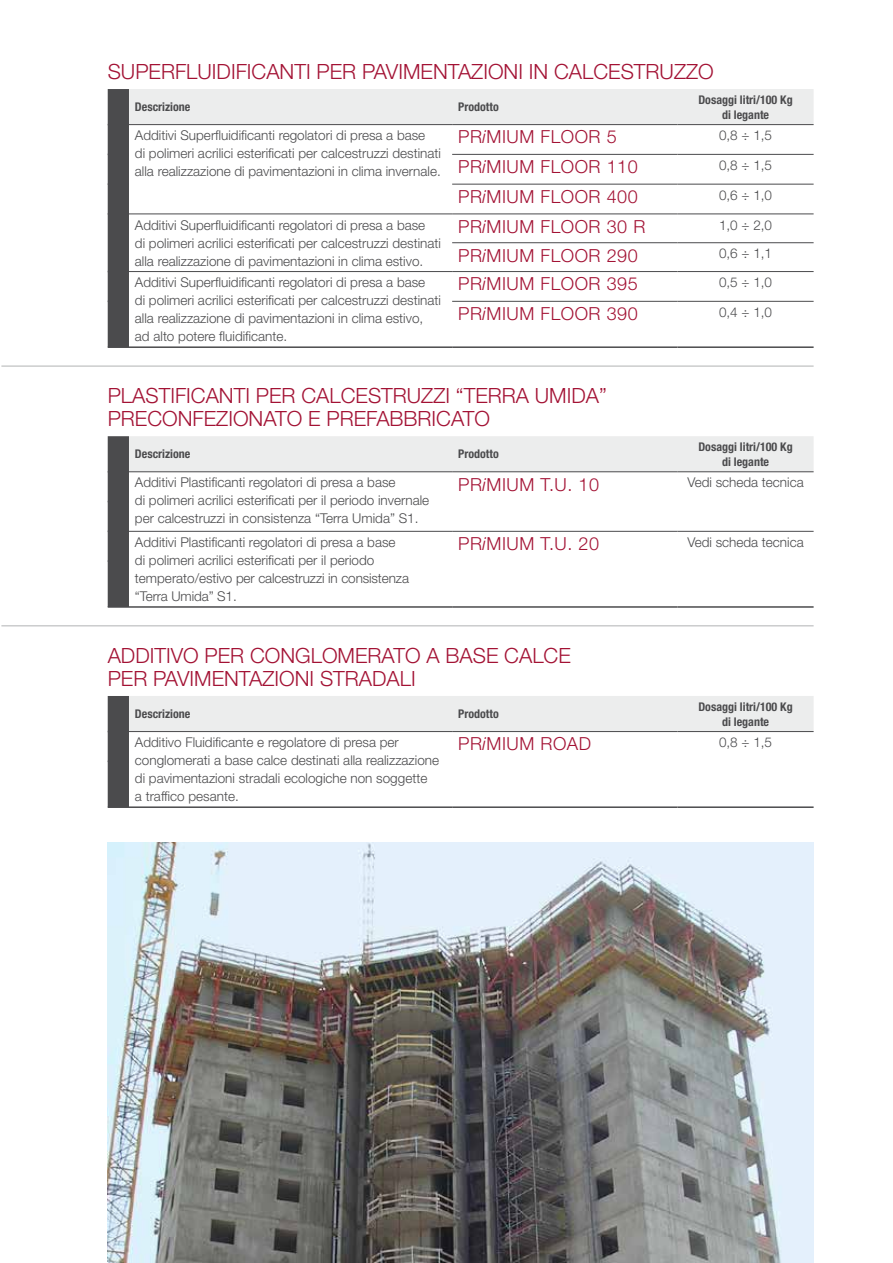
<style>
.page{position:relative;width:893px;height:1263px;background:#fff}
.page>*{position:absolute;margin:0;border:0;box-sizing:border-box;transform-origin:0 0}
.t1{font:300 21px/22.5px "Helvetica Neue LT Std";color:#a31234}
.t2{font:300 18px "Helvetica Neue LT Std";letter-spacing:.03em;color:#a31234}
.t3{font:300 13.5px/18px "Helvetica Neue LT Std";color:#4b4b4d}
.t4{font:700 condensed 12px/15px "Helvetica Neue LT Std";color:#4b4b4d;text-align:center}
.s1{font-style:italic}
</style>
<div class="page">
<hr style="left:1px;top:366px;width:813px;height:1px;background:#b1b3b4">
<hr style="left:1px;top:625px;width:813px;height:1px;background:#b1b3b4">
<svg style="left:108px;top:89px;width:706px;height:257px"></svg>
<hr style="left:129px;top:214px;width:323px;height:1px;background:#4b4b4d">
<hr style="left:129px;top:124px;width:323px;height:1px;background:#4b4b4d">
<hr style="left:108px;top:346px;width:21px;height:2px;background:#4b4b4d">
<hr style="left:452px;top:346px;width:225px;height:2px;background:#4b4b4d">
<hr style="left:677px;top:346px;width:137px;height:2px;background:#4b4b4d">
<hr style="left:129px;top:346px;width:323px;height:2px;background:#4b4b4d">
<hr style="left:452px;top:124px;width:225px;height:1px;background:#4b4b4d">
<hr style="left:677px;top:124px;width:137px;height:1px;background:#4b4b4d">
<hr style="left:452px;top:154px;width:225px;height:1px;background:#4b4b4d">
<hr style="left:677px;top:154px;width:137px;height:1px;background:#4b4b4d">
<hr style="left:452px;top:184px;width:225px;height:1px;background:#4b4b4d">
<hr style="left:677px;top:184px;width:137px;height:1px;background:#4b4b4d">
<hr style="left:452px;top:214px;width:225px;height:1px;background:#4b4b4d">
<hr style="left:677px;top:214px;width:137px;height:1px;background:#4b4b4d">
<hr style="left:452px;top:242px;width:225px;height:1px;background:#4b4b4d">
<hr style="left:677px;top:242px;width:137px;height:1px;background:#4b4b4d">
<hr style="left:452px;top:301px;width:225px;height:1px;background:#4b4b4d">
<hr style="left:677px;top:301px;width:137px;height:1px;background:#4b4b4d">
<hr style="left:129px;top:271px;width:323px;height:1px;background:#4b4b4d">
<hr style="left:452px;top:271px;width:225px;height:1px;background:#4b4b4d">
<hr style="left:677px;top:271px;width:137px;height:1px;background:#4b4b4d">
<svg style="left:108px;top:436px;width:706px;height:170px"></svg>
<hr style="left:108px;top:560px;width:21px;height:2px;background:#4b4b4d">
<hr style="left:108px;top:606px;width:21px;height:2px;background:#4b4b4d">
<hr style="left:129px;top:606px;width:323px;height:2px;background:#4b4b4d">
<hr style="left:129px;top:471px;width:323px;height:1px;background:#4b4b4d">
<hr style="left:129px;top:531px;width:323px;height:1px;background:#4b4b4d">
<hr style="left:452px;top:606px;width:225px;height:2px;background:#4b4b4d">
<hr style="left:677px;top:606px;width:137px;height:2px;background:#4b4b4d">
<hr style="left:452px;top:471px;width:225px;height:1px;background:#4b4b4d">
<hr style="left:677px;top:471px;width:137px;height:1px;background:#4b4b4d">
<hr style="left:452px;top:531px;width:225px;height:1px;background:#4b4b4d">
<hr style="left:677px;top:531px;width:137px;height:1px;background:#4b4b4d">
<svg style="left:108px;top:696px;width:706px;height:110px"></svg>
<hr style="left:108px;top:760px;width:21px;height:2px;background:#4b4b4d">
<hr style="left:108px;top:806px;width:21px;height:2px;background:#4b4b4d">
<hr style="left:129px;top:806px;width:323px;height:2px;background:#4b4b4d">
<hr style="left:129px;top:731px;width:323px;height:1px;background:#4b4b4d">
<hr style="left:452px;top:806px;width:225px;height:2px;background:#4b4b4d">
<hr style="left:677px;top:806px;width:137px;height:2px;background:#4b4b4d">
<hr style="left:452px;top:731px;width:225px;height:1px;background:#4b4b4d">
<hr style="left:677px;top:731px;width:137px;height:1px;background:#4b4b4d">
<img style="left:108px;top:842px;width:706px;height:421px">
<h1 class="t1" style="left:108px;top:60px;width:607px">SUPERFLUIDIFICANTI PER PAVIMENTAZIONI IN CALCESTRUZZO</h1>
<p class="t4" style="left:135px;top:99px;width:57px">Descrizione</p>
<p class="t4" style="left:458px;top:99px;width:42px">Prodotto</p>
<p class="t4" style="left:698px;top:92px;width:96px">Dosaggi litri/100 Kg di legante</p>
<p class="t3" style="left:135px;top:126px;width:308px">Additivi Superfluidificanti regolatori di presa a base<br>di polimeri acrilici esterificati per calcestruzzi destinati alla realizzazione di pavimentazioni in clima invernale.</p>
<h2 class="t2" style="left:458px;top:126px;width:160px">PR<span class="s1">i</span>MIUM FLOOR 5</h2>
<p class="t3" style="left:719px;top:126px;width:55px">0,8 ÷ 1,5</p>
<h2 class="t2" style="left:458px;top:156px;width:181px">PR<span class="s1">i</span>MIUM FLOOR 110</h2>
<p class="t3" style="left:719px;top:156px;width:55px">0,8 ÷ 1,5</p>
<h2 class="t2" style="left:458px;top:186px;width:181px">PR<span class="s1">i</span>MIUM FLOOR 400</h2>
<p class="t3" style="left:719px;top:186px;width:55px">0,6 ÷ 1,0</p>
<p class="t3" style="left:135px;top:215px;width:308px">Additivi Superfluidificanti regolatori di presa a base<br>di polimeri acrilici esterificati per calcestruzzi destinati alla realizzazione di pavimentazioni in clima estivo.</p>
<h2 class="t2" style="left:458px;top:215px;width:189px">PR<span class="s1">i</span>MIUM FLOOR 30 R</h2>
<p class="t3" style="left:719px;top:215px;width:55px">1,0 ÷ 2,0</p>
<h2 class="t2" style="left:458px;top:244px;width:181px">PR<span class="s1">i</span>MIUM FLOOR 290</h2>
<p class="t3" style="left:719px;top:244px;width:55px">0,6 ÷ 1,1</p>
<p class="t3" style="left:135px;top:273px;width:308px">Additivi Superfluidificanti regolatori di presa a base<br>di polimeri acrilici esterificati per calcestruzzi destinati alla realizzazione di pavimentazioni in clima estivo, ad alto potere fluidificante.</p>
<h2 class="t2" style="left:458px;top:273px;width:181px">PR<span class="s1">i</span>MIUM FLOOR 395</h2>
<p class="t3" style="left:719px;top:273px;width:55px">0,5 ÷ 1,0</p>
<h2 class="t2" style="left:458px;top:303px;width:181px">PR<span class="s1">i</span>MIUM FLOOR 390</h2>
<p class="t3" style="left:719px;top:303px;width:55px">0,4 ÷ 1,0</p>
<h1 class="t1" style="left:108px;top:384px;width:501px">PLASTIFICANTI PER CALCESTRUZZI “TERRA UMIDA”<br>PRECONFEZIONATO E PREFABBRICATO</h1>
<p class="t4" style="left:135px;top:446px;width:57px">Descrizione</p>
<p class="t4" style="left:458px;top:446px;width:42px">Prodotto</p>
<p class="t4" style="left:698px;top:439px;width:96px">Dosaggi litri/100 Kg di legante</p>
<p class="t3" style="left:135px;top:473px;width:296px">Additivi Plastificanti regolatori di presa a base<br>di polimeri acrilici esterificati per il periodo invernale per calcestruzzi in consistenza “Terra Umida” S1.</p>
<h2 class="t2" style="left:458px;top:473px;width:142px">PR<span class="s1">i</span>MIUM T.U. 10</h2>
<p class="t3" style="left:687px;top:473px;width:118px">Vedi scheda tecnica</p>
<p class="t3" style="left:135px;top:533px;width:276px">Additivi Plastificanti regolatori di presa a base di polimeri acrilici esterificati per il periodo temperato/estivo per calcestruzzi in consistenza “Terra Umida” S1.</p>
<h2 class="t2" style="left:458px;top:533px;width:142px">PR<span class="s1">i</span>MIUM T.U. 20</h2>
<p class="t3" style="left:687px;top:533px;width:118px">Vedi scheda tecnica</p>
<h1 class="t1" style="left:108px;top:644px;width:465px">ADDITIVO PER CONGLOMERATO A BASE CALCE<br>PER PAVIMENTAZIONI STRADALI</h1>
<p class="t4" style="left:135px;top:706px;width:57px">Descrizione</p>
<p class="t4" style="left:458px;top:706px;width:42px">Prodotto</p>
<p class="t4" style="left:698px;top:699px;width:96px">Dosaggi litri/100 Kg di legante</p>
<p class="t3" style="left:135px;top:733px;width:306px">Additivo Fluidificante e regolatore di presa per conglomerati a base calce destinati alla realizzazione di pavimentazioni stradali ecologiche non soggette<br>a traffico pesante.</p>
<h2 class="t2" style="left:458px;top:733px;width:134px">PR<span class="s1">i</span>MIUM ROAD</h2>
<p class="t3" style="left:719px;top:733px;width:55px">0,8 ÷ 1,5</p>
</div>
